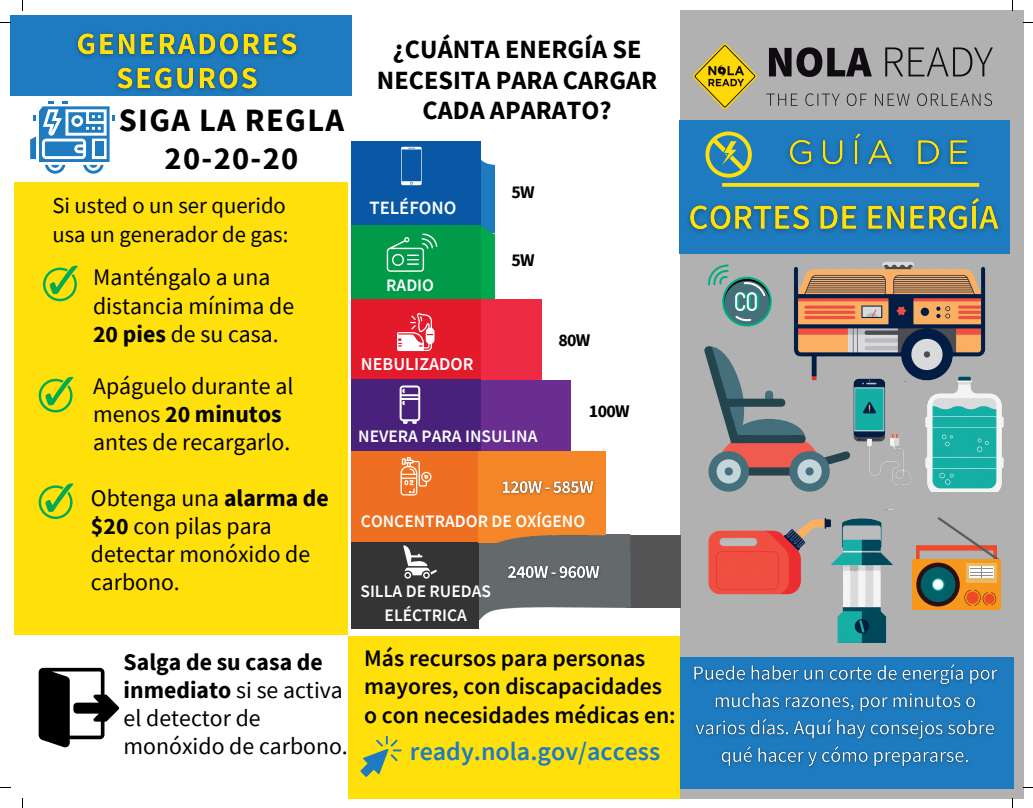
<style>
.page{position:relative;width:1033px;height:808px;background:#fff}
.page>*{position:absolute;margin:0;border:0;box-sizing:border-box;transform-origin:0 0}
.t1{font:700 32.5px/38.5px "Source Sans Pro";letter-spacing:.04em;color:#000;text-align:center}
.t2{font:700 26.25px/31px "Source Sans Pro";color:#000;text-align:center}
.t3{font:600 26px "Source Sans Pro";color:#1e7bbf}
.t4{font:23.75px/28.1px "Source Sans Pro";color:#000}
.t5{font:600 23.62px/28.1px "Source Sans Pro";color:#000}
.t6{font:22.62px/28.1px "Source Sans Pro";color:#000}
.t7{font:600 18.75px "Source Sans Pro";color:#fff}
.t8{font:600 18.12px "Source Sans Pro";color:#fff}
.t9{font:700 17.88px "Source Sans Pro";letter-spacing:-.04em;color:#000}
.t10{font:600 17.5px/24.4px "Source Sans Pro";color:#fff;text-align:center}
.s1{font-weight:700}
</style>
<div class="page">
<div style="left:348px;top:636px;width:332px;height:162px;background:#ffe00a"></div>
<div style="left:680px;top:10px;width:343px;height:788px;background:#b1b1b1"></div>
<div style="left:679px;top:120px;width:331px;height:134px;background:#1e7bbf"></div>
<img style="left:778px;top:254px;width:216px;height:127px">
<img style="left:847px;top:377px;width:70px;height:115px">
<img style="left:693px;top:41px;width:299px;height:69px">
<div style="left:680px;top:657px;width:334px;height:131px;background:#1e7bbf"></div>
<svg style="left:705px;top:131px;width:47px;height:47px"></svg>
<svg style="left:722px;top:183px;width:257px;height:4px"></svg>
<img style="left:688px;top:197px;width:312px;height:36px">
<img style="left:788px;top:133px;width:180px;height:35px">
<svg style="left:30px;top:101px;width:80px;height:73px"></svg>
<div style="left:14px;top:182px;width:333px;height:453px;background:#ffe00a"></div>
<svg style="left:43px;top:265px;width:35px;height:36px"></svg>
<svg style="left:39px;top:377px;width:34px;height:35px"></svg>
<svg style="left:39px;top:483px;width:34px;height:36px"></svg>
<div style="left:10px;top:15px;width:342px;height:81px;background:#1e7bbf"></div>
<img style="left:480px;top:154px;width:14px;height:58px">
<img style="left:480px;top:212px;width:14px;height:87px">
<div style="left:480px;top:299px;width:62px;height:81px;background:#ed2b43"></div>
<div style="left:626px;top:534px;width:54px;height:73px;background:#545454"></div>
<div style="left:480px;top:379px;width:91px;height:74px;background:#692e90"></div>
<div style="left:351px;top:142px;width:129px;height:84px;background:#0858a5"></div>
<div style="left:351px;top:225px;width:129px;height:83px;background:#009a49"></div>
<div style="left:351px;top:299px;width:129px;height:80px;background:#e31a2a"></div>
<div style="left:351px;top:379px;width:129px;height:72px;background:#49207a"></div>
<svg style="left:401px;top:147px;width:21px;height:38px"></svg>
<svg style="left:387px;top:233px;width:50px;height:39px"></svg>
<svg style="left:399px;top:385px;width:21px;height:39px"></svg>
<img style="left:478px;top:534px;width:154px;height:85px">
<div style="left:351px;top:451px;width:129px;height:91px;background:#ee6f21"></div>
<svg style="left:400px;top:457px;width:31px;height:38px"></svg>
<div style="left:351px;top:542px;width:127px;height:86px;background:#343434"></div>
<img style="left:478px;top:451px;width:127px;height:91px">
<svg style="left:403px;top:545px;width:34px;height:33px"></svg>
<svg style="left:397px;top:313px;width:37px;height:38px"></svg>
<svg style="left:361px;top:735px;width:40px;height:41px"></svg>
<svg style="left:39px;top:667px;width:80px;height:80px"></svg>
<svg style="left:704px;top:346px;width:146px;height:145px"></svg>
<img style="left:496px;top:472px;width:102px;height:33px">
<img style="left:702px;top:518px;width:214px;height:80px">
<img style="left:830px;top:509px;width:65px;height:133px">
<img style="left:924px;top:369px;width:83px;height:122px">
<svg style="left:708px;top:264px;width:64px;height:63px"></svg>
<div style="left:912px;top:559px;width:88px;height:50px;background:#f7981d"></div>
<div style="left:916px;top:562px;width:43px;height:44px;background:#2c1010;border-radius:50%"></div>
<svg style="left:916px;top:517px;width:84px;height:88px"></svg>
<img style="left:686px;top:654px;width:318px;height:141px">
<img style="left:68px;top:33px;width:230px;height:98px">
<img style="left:502px;top:556px;width:102px;height:33px">
<p class="t2" style="left:377px;top:33px;width:282px">¿CUÁNTA ENERGÍA SE<br>NECESITA PARA CARGAR<br>CADA APARATO?</p>
<p class="t1" style="left:119px;top:100px;width:227px">SIGA LA REGLA<br>20-20-20</p>
<p class="t6" style="left:52px;top:191px;width:237px">Si usted o un ser querido usa un generador de gas:</p>
<p class="t7" style="left:369px;top:195px;width:88px">TELÉFONO</p>
<p class="t9" style="left:511px;top:180px;width:25px">5W</p>
<p class="t4" style="left:93px;top:263px;width:203px">Manténgalo a una distancia mínima de<br><span class="s1">20 pies</span> de su casa.</p>
<p class="t4" style="left:93px;top:371px;width:202px">Apáguelo durante al menos <span class="s1">20 minutos </span>antes de recargarlo.</p>
<p class="t10" style="left:386px;top:272px;width:49px">RADIO</p>
<p class="t8" style="left:361px;top:352px;width:114px">NEBULIZADOR</p>
<p class="t9" style="left:511px;top:249px;width:25px">5W</p>
<p class="t10" style="left:358px;top:423px;width:181px">NEVERA PARA INSULINA</p>
<p class="t9" style="left:558px;top:328px;width:33px">80W</p>
<p class="t9" style="left:589px;top:399px;width:42px">100W</p>
<p class="t4" style="left:91px;top:483px;width:239px">Obtenga una <span class="s1">alarma de $20</span> con pilas para detectar monóxido de carbono.</p>
<p class="t4" style="left:124px;top:647px;width:226px"><span class="s1">Salga de su casa de inmediato</span> si se activa el detector de monóxido de carbono.</p>
<p class="t10" style="left:361px;top:508px;width:226px">CONCENTRADOR DE OXÍGENO</p>
<p class="t10" style="left:360px;top:578px;width:132px">SILLA DE RUEDAS<br>ELÉCTRICA</p>
<p class="t5" style="left:364px;top:643px;width:313px">Más recursos para personas mayores, con discapacidades o con necesidades médicas en:</p>
<p class="t3" style="left:410px;top:734px;width:252px">ready.nola.gov/access</p>
</div>
